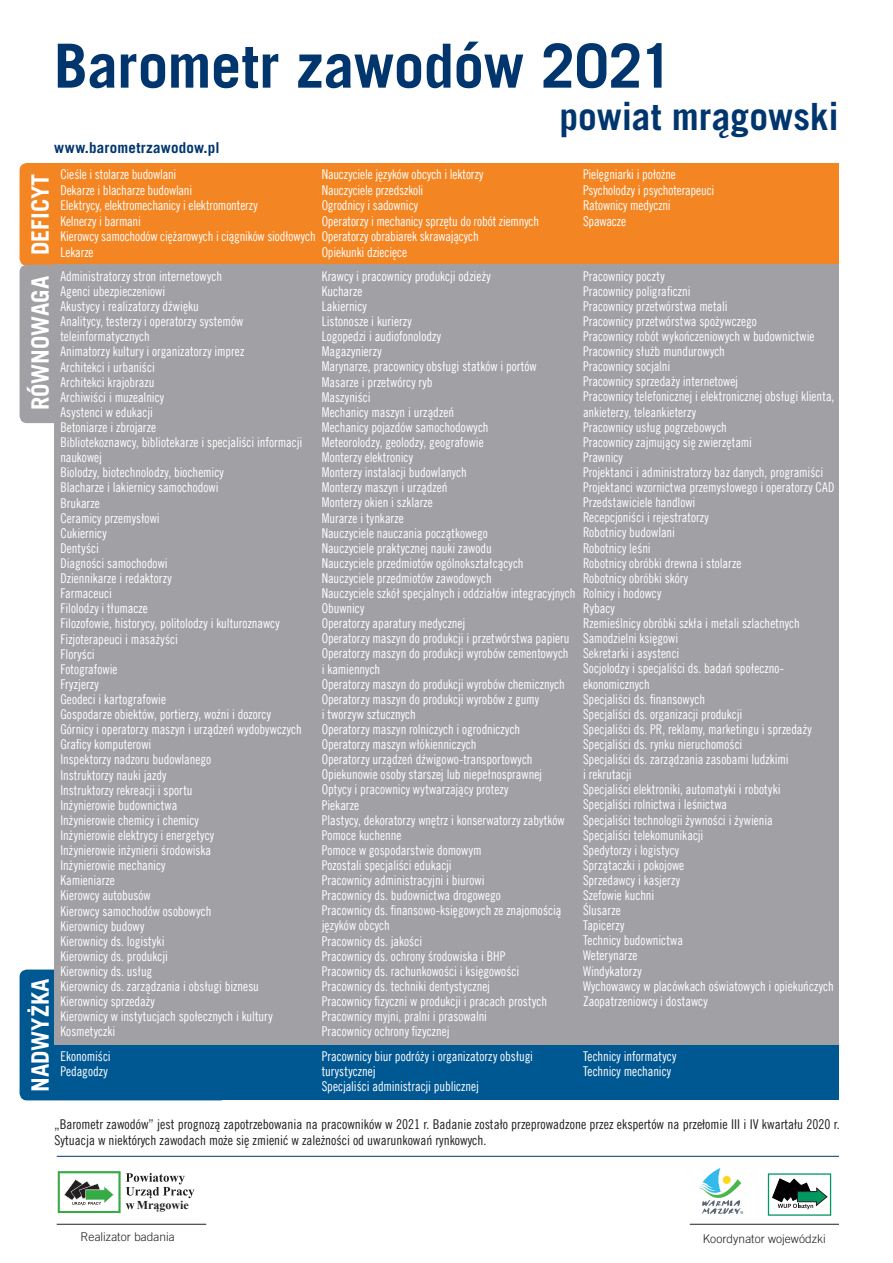
<style>
.page{position:relative;width:893px;height:1263px;background:#fff}
.page>*{position:absolute;margin:0;border:0;box-sizing:border-box;transform-origin:0 0}
.t1{font:700 60.9px "Trade Gothic LT Com";letter-spacing:-.01em;color:#01356e}
.t2{font:700 37.5px "Trade Gothic LT Com";color:#01356e}
.t3{font:700 24px "Trade Gothic LT Com";color:#fff}
.t4{font:700 15px "Trade Gothic LT Com";letter-spacing:.01em;color:#01356e}
.t5{font:13.5px/15.1px "Trade Gothic LT Com Cn 18";color:#fff;scale:.95 1}
.t6{font:13.5px/16.2px "Trade Gothic LT Com Cn 18";color:#231f20}
.t7{font:300 12px "Trade Gothic LT Com";color:#231f20}
.t8{font:700 12px "Times New Roman";color:#231f20}
</style>
<div class="page">
<div style="left:20px;top:163px;width:208px;height:103px;background:#f48523;border-radius:7px"></div>
<div style="left:20px;top:969px;width:208px;height:131px;background:#005893;border-radius:7px"></div>
<hr style="left:57px;top:1156px;width:782px;height:1px;background:#01356e">
<hr style="left:57px;top:1224px;width:149px;height:1px;background:#231f20">
<hr style="left:690px;top:1224px;width:149px;height:1px;background:#231f20">
<div style="left:768px;top:1173px;width:63px;height:43px;border:1px solid #049861"></div>
<svg style="left:773px;top:1179px;width:54px;height:30px"></svg>
<svg style="left:698px;top:1168px;width:45px;height:46px"></svg>
<div style="left:54px;top:1043px;width:785px;height:57px;background:#005893"></div>
<div style="left:54px;top:163px;width:785px;height:102px;background:#f48523"></div>
<svg style="left:58px;top:1171px;width:136px;height:42px"></svg>
<div style="left:137px;top:1199px;width:65px;height:12px;background:#fff"></div>
<div style="left:20px;top:265px;width:208px;height:158px;background:#a1a1a5;border-radius:7px"></div>
<div style="left:54px;top:265px;width:785px;height:780px;background:#a1a1a5"></div>
<h1 class="t1" style="left:54px;top:29px;width:621px">Barometr zawodów 2021</h1>
<h2 class="t2" style="left:560px;top:93px;width:281px">powiat mrągowski</h2>
<p class="t4" style="left:54px;top:139px;width:167px">www.barometrzawodow.pl</p>
<h3 class="t3" style="left:25px;top:255px;width:83px;rotate:-90deg">DEFICYT</h3>
<p class="t5" style="left:60px;top:167px;width:442px">Cieśle i stolarze budowlani<br>Dekarze i blacharze budowlani<br>Elektrycy, elektromechanicy i elektromonterzy<br>Kelnerzy i barmani<br>Kierowcy samochodów ciężarowych i ciągników siodłowych Operatorzy obrabiarek skrawających Lekarze</p>
<p class="t5" style="left:322px;top:167px;width:230px">Nauczyciele języków obcych i lektorzy<br>Nauczyciele przedszkoli<br>Ogrodnicy i sadownicy<br>Operatorzy i mechanicy sprzętu do robót ziemnych</p>
<p class="t5" style="left:322px;top:244px;width:91px">Opiekunki dziecięce</p>
<p class="t5" style="left:583px;top:166px;width:140px">Pielęgniarki i położne<br>Psycholodzy i psychoterapeuci<br>Ratownicy medyczni<br>Spawacze</p>
<h3 class="t3" style="left:25px;top:410px;width:136px;rotate:-90deg">RÓWNOWAGA</h3>
<p class="t5" style="left:60px;top:268px;width:256px">Administratorzy stron internetowych<br>Agenci ubezpieczeniowi<br>Akustycy i realizatorzy dźwięku<br>Analitycy, testerzy i operatorzy systemów teleinformatycznych<br>Animatorzy kultury i organizatorzy imprez<br>Architekci i urbaniści<br>Architekci krajobrazu<br>Archiwiści i muzealnicy<br>Asystenci w edukacji<br>Betoniarze i zbrojarze<br>Bibliotekoznawcy, bibliotekarze i specjaliści informacji naukowej<br>Biolodzy, biotechnolodzy, biochemicy<br>Blacharze i lakiernicy samochodowi<br>Brukarze<br>Ceramicy przemysłowi<br>Cukiernicy<br>Dentyści<br>Diagności samochodowi<br>Dziennikarze i redaktorzy<br>Farmaceuci<br>Filolodzy i tłumacze<br>Filozofowie, historycy, politolodzy i kulturoznawcy<br>Fizjoterapeuci i masażyści<br>Floryści<br>Fotografowie<br>Fryzjerzy<br>Geodeci i kartografowie<br>Gospodarze obiektów, portierzy, woźni i dozorcy<br>Górnicy i operatorzy maszyn i urządzeń wydobywczych<br>Graficy komputerowi<br>Inspektorzy nadzoru budowlanego<br>Instruktorzy nauki jazdy<br>Instruktorzy rekreacji i sportu<br>Inżynierowie budownictwa<br>Inżynierowie chemicy i chemicy<br>Inżynierowie elektrycy i energetycy<br>Inżynierowie inżynierii środowiska<br>Inżynierowie mechanicy<br>Kamieniarze<br>Kierowcy autobusów<br>Kierowcy samochodów osobowych<br>Kierownicy budowy<br>Kierownicy ds. logistyki<br>Kierownicy ds. produkcji<br>Kierownicy ds. usług<br>Kierownicy ds. zarządzania i obsługi biznesu<br>Kierownicy sprzedaży<br>Kierownicy w instytucjach społecznych i kultury<br>Kosmetyczki</p>
<p class="t5" style="left:322px;top:268px;width:269px">Krawcy i pracownicy produkcji odzieży<br>Kucharze<br>Lakiernicy<br>Listonosze i kurierzy<br>Logopedzi i audiofonolodzy<br>Magazynierzy<br>Marynarze, pracownicy obsługi statków i portów Masarze i przetwórcy ryb<br>Maszyniści<br>Mechanicy maszyn i urządzeń<br>Mechanicy pojazdów samochodowych<br>Meteorolodzy, geolodzy, geografowie<br>Monterzy elektronicy<br>Monterzy instalacji budowlanych<br>Monterzy maszyn i urządzeń<br>Monterzy okien i szklarze<br>Murarze i tynkarze<br>Nauczyciele nauczania początkowego<br>Nauczyciele praktycznej nauki zawodu<br>Nauczyciele przedmiotów ogólnokształcących Nauczyciele przedmiotów zawodowych<br>Nauczyciele szkół specjalnych i oddziałów integracyjnych Obuwnicy<br>Operatorzy aparatury medycznej<br>Operatorzy maszyn do produkcji i przetwórstwa papieru Operatorzy maszyn do produkcji wyrobów cementowych<br>i kamiennych<br>Operatorzy maszyn do produkcji wyrobów chemicznych Operatorzy maszyn do produkcji wyrobów z gumy<br>i tworzyw sztucznych<br>Operatorzy maszyn rolniczych i ogrodniczych<br>Operatorzy maszyn włókienniczych<br>Operatorzy urządzeń dźwigowo-transportowych Opiekunowie osoby starszej lub niepełnosprawnej<br>Optycy i pracownicy wytwarzający protezy<br>Piekarze<br>Plastycy, dekoratorzy wnętrz i konserwatorzy zabytków Pomoce kuchenne<br>Pomoce w gospodarstwie domowym<br>Pozostali specjaliści edukacji<br>Pracownicy administracyjni i biurowi<br>Pracownicy ds. budownictwa drogowego<br>Pracownicy ds. finansowo-księgowych ze znajomością języków obcych<br>Pracownicy ds. jakości<br>Pracownicy ds. ochrony środowiska i BHP<br>Pracownicy ds. rachunkowości i księgowości<br>Pracownicy ds. techniki dentystycznej<br>Pracownicy fizyczni w produkcji i pracach prostych Pracownicy myjni, pralni i prasowalni<br>Pracownicy ochrony fizycznej</p>
<p class="t5" style="left:583px;top:268px;width:266px">Pracownicy poczty<br>Pracownicy poligraficzni<br>Pracownicy przetwórstwa metali<br>Pracownicy przetwórstwa spożywczego<br>Pracownicy robót wykończeniowych w budownictwie<br>Pracownicy służb mundurowych<br>Pracownicy socjalni<br>Pracownicy sprzedaży internetowej<br>Pracownicy telefonicznej i elektronicznej obsługi klienta, ankieterzy, teleankieterzy<br>Pracownicy usług pogrzebowych<br>Pracownicy zajmujący się zwierzętami<br>Prawnicy<br>Projektanci i administratorzy baz danych, programiści<br>Projektanci wzornictwa przemysłowego i operatorzy CAD<br>Przedstawiciele handlowi<br>Recepcjoniści i rejestratorzy<br>Robotnicy budowlani<br>Robotnicy leśni<br>Robotnicy obróbki drewna i stolarze<br>Robotnicy obróbki skóry<br>Rolnicy i hodowcy<br>Rybacy<br>Rzemieślnicy obróbki szkła i metali szlachetnych<br>Samodzielni księgowi<br>Sekretarki i asystenci<br>Socjolodzy i specjaliści ds. badań społeczno&shy;ekonomicznych<br>Specjaliści ds. finansowych<br>Specjaliści ds. organizacji produkcji<br>Specjaliści ds. PR, reklamy, marketingu i sprzedaży<br>Specjaliści ds. rynku nieruchomości<br>Specjaliści ds. zarządzania zasobami ludzkimi<br>i rekrutacji<br>Specjaliści elektroniki, automatyki i robotyki<br>Specjaliści rolnictwa i leśnictwa<br>Specjaliści technologii żywności i żywienia<br>Specjaliści telekomunikacji<br>Spedytorzy i logistycy<br>Sprzątaczki i pokojowe<br>Sprzedawcy i kasjerzy<br>Szefowie kuchni<br>Ślusarze<br>Tapicerzy<br>Technicy budownictwa<br>Weterynarze<br>Windykatorzy<br>Wychowawcy w placówkach oświatowych i opiekuńczych<br>Zaopatrzeniowcy i dostawcy</p>
<h3 class="t3" style="left:25px;top:1092px;width:115px;rotate:-90deg">NADWYŻKA</h3>
<p class="t5" style="left:60px;top:1048px;width:55px">Ekonomiści<br>Pedagodzy</p>
<p class="t5" style="left:322px;top:1048px;width:224px">Pracownicy biur podróży i organizatorzy obsługi turystycznej<br>Specjaliści administracji publicznej</p>
<p class="t5" style="left:583px;top:1048px;width:100px">Technicy informatycy<br>Technicy mechanicy</p>
<p class="t6" style="left:55px;top:1115px;width:787px">„Barometr zawodów” jest prognozą zapotrzebowania na pracowników w 2021 r. Badanie zostało przeprowadzone przez ekspertów na przełomie III i IV kwartału 2020 r.<br>Sytuacja w niektórych zawodach może się zmienić w zależności od uwarunkowań rynkowych.</p>
<p class="t8" style="left:137px;top:1196px;width:53px">Mrągowie</p>
<p class="t7" style="left:81px;top:1230px;width:96px">Realizator badania</p>
<p class="t7" style="left:703px;top:1231px;width:124px">Koordynator wojewódzki</p>
</div>
